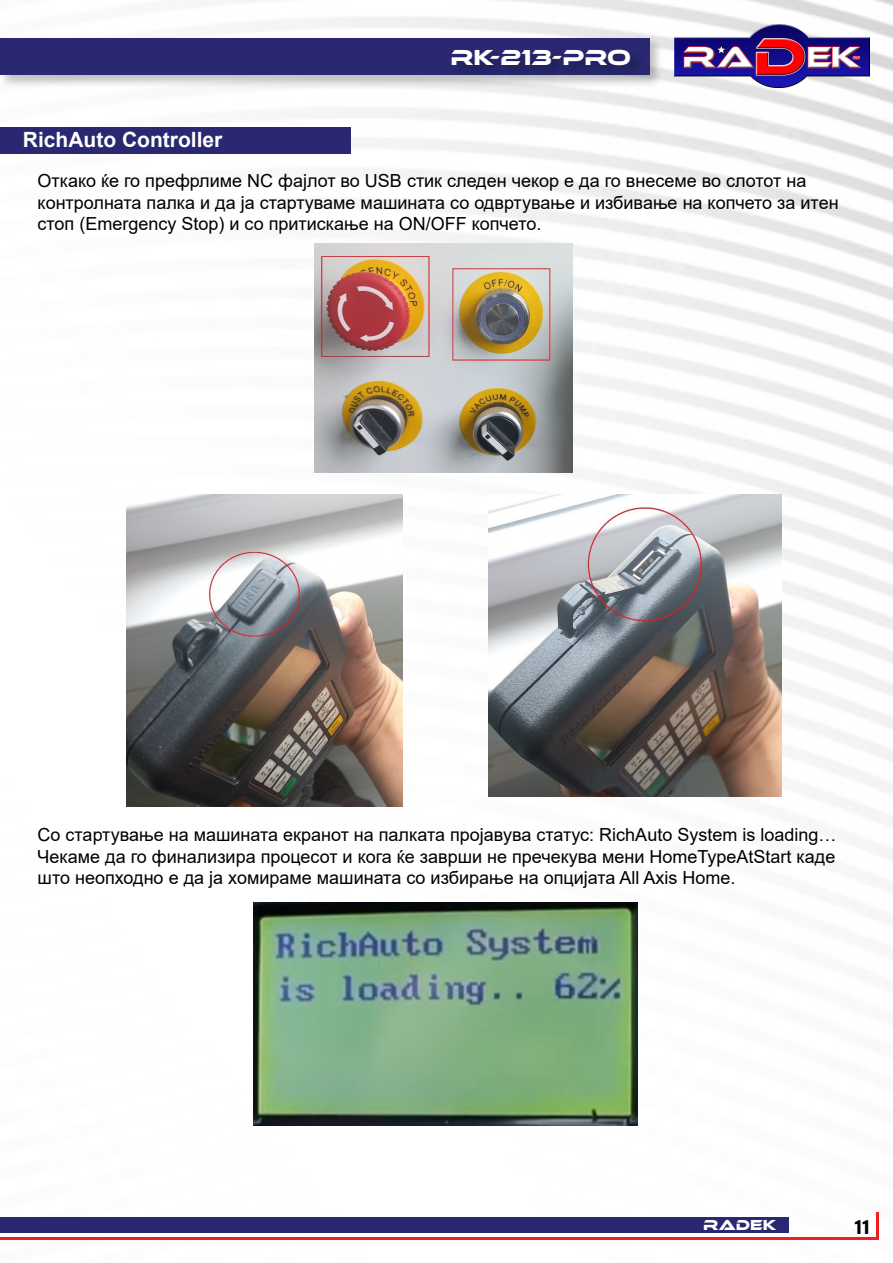
<style>
.page{position:relative;width:893px;height:1263px;background:#fff}
.page>*{position:absolute;margin:0;border:0;box-sizing:border-box;transform-origin:0 0}
.t1{font:22.5px "Ethnocentric Rg";color:#fff}
.t2{font:700 21px "Arial";color:#fff}
.t3{font:21px "Acumin Variable Concept";color:#000}
.t4{font:18px/21.6px "Arial";color:#000}
.t5{font:15px "Ethnocentric Rg";color:#fff}
</style>
<div class="page">
<img style="left:0;top:0;width:892px;height:1237px">
<div style="left:0;top:36px;width:663px;height:53px;background:#000;opacity:.25"></div>
<div style="left:0;top:38px;width:649px;height:37px;background:#292870"></div>
<img style="left:674px;top:24px;width:195px;height:64px">
<div style="left:450px;top:48px;width:194px;height:31px;background:#000;opacity:.25"></div>
<div style="left:0;top:1217px;width:789px;height:16px;background:#292870"></div>
<hr style="left:0;top:1237px;width:878px;height:3px;background:#ed2124">
<hr style="left:877px;top:1213px;width:2px;height:27px;background:#ed2124">
<div style="left:0;top:128px;width:350px;height:26px;background:#292870"></div>
<img style="left:315px;top:244px;width:257px;height:229px">
<img style="left:127px;top:494px;width:276px;height:312px">
<img style="left:489px;top:494px;width:293px;height:303px">
<img style="left:254px;top:903px;width:383px;height:222px">
<p class="t1" style="left:451px;top:44px;width:182px">RK-213-PRO</p>
<p class="t2" style="left:23px;top:125px;width:201px">RichAuto Controller</p>
<p class="t4" style="left:38px;top:170px;width:802px">Откако ќе го префрлиме NC фајлот во USB стик следен чекор е да го внесеме во слотот на контролната палка и да ја стартуваме машината со одвртување и избивање на копчето за итен стоп (Emergency Stop) и со притискање на ON/OFF копчето.</p>
<p class="t4" style="left:38px;top:824px;width:800px;text-align:justify">Со стартување на машината екранот на палката пројавува статус: RichAuto System is loading… Чекаме да го финализира процесот и кога ќе заврши не пречекува мени HomeTypeAtStart каде што неопходно е да ја хомираме машината со избирање на опцијата All Axis Home.</p>
<p class="t5" style="left:703px;top:1216px;width:75px">RADEK</p>
<p class="t3" style="left:854px;top:1212px;width:18px">11</p>
</div>
